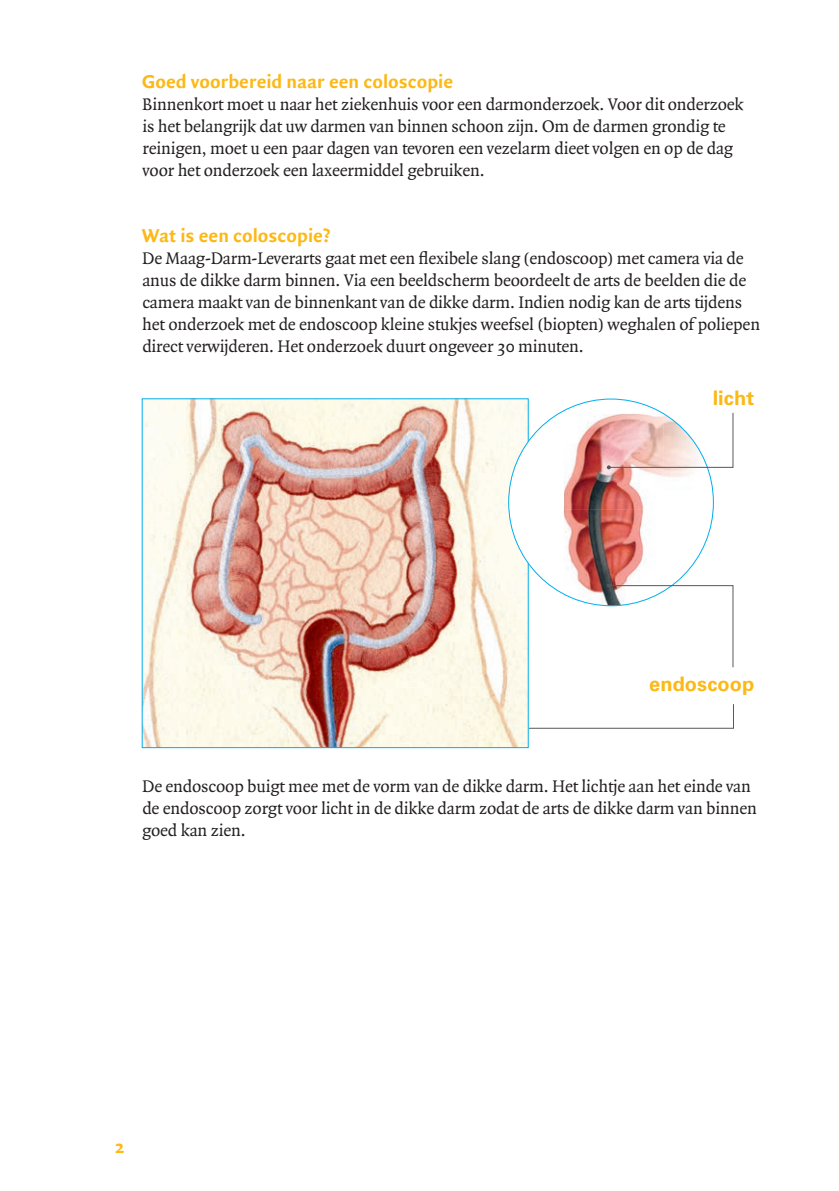
<style>
.page{position:relative;width:839px;height:1191px;background:#fff}
.page>*{position:absolute;margin:0;border:0;box-sizing:border-box;transform-origin:0 0}
.t1{font:700 20px "Quadraat Sans";color:#fcb814}
.t2{font:700 20px "Univers LT Std";letter-spacing:.005em;color:#fcb814}
.t3{font:18px/22px "Quadraat";letter-spacing:-.01em;color:#231f20}
</style>
<div class="page">
<svg style="left:529px;top:704px;width:205px;height:25px"></svg>
<img style="left:144px;top:400px;width:383px;height:346px">
<div style="left:509px;top:399px;width:204px;height:206px;background:#fff;border-radius:50%"></div>
<img style="left:564px;top:414px;width:99px;height:191px">
<img style="left:663px;top:469px;width:50px;height:114px">
<svg style="left:607px;top:412px;width:127px;height:57px"></svg>
<svg style="left:607px;top:583px;width:127px;height:85px"></svg>
<p class="t1" style="left:142px;top:70px;width:313px">Goed voorbereid naar een coloscopie</p>
<p class="t3" style="left:142px;top:94px;width:603px">Binnenkort moet u naar het ziekenhuis voor een darmonderzoek. Voor dit onderzoek is het belangrijk dat uw darmen van binnen schoon zijn. Om de darmen grondig te reinigen, moet u een paar dagen van tevoren een vezelarm dieet volgen en op de dag voor het onderzoek een laxeermiddel gebruiken.</p>
<p class="t1" style="left:142px;top:224px;width:190px">Wat is een coloscopie?</p>
<p class="t3" style="left:142px;top:248px;width:619px">De Maag-Darm-Leverarts gaat met een flexibele slang (endoscoop) met camera via de anus de dikke darm binnen. Via een beeldscherm beoordeelt de arts de beelden die de camera maakt van de binnenkant van de dikke darm. Indien nodig kan de arts tijdens het onderzoek met de endoscoop kleine stukjes weefsel (biopten) weghalen of poliepen direct verwijderen. Het onderzoek duurt ongeveer 30 minuten.</p>
<p class="t2" style="left:713px;top:386px;width:43px">licht</p>
<p class="t2" style="left:649px;top:672px;width:107px">endoscoop</p>
<p class="t3" style="left:142px;top:776px;width:616px">De endoscoop buigt mee met de vorm van de dikke darm. Het lichtje aan het einde van de endoscoop zorgt voor licht in de dikke darm zodat de arts de dikke darm van binnen goed kan zien.</p>
<p class="t1" style="left:115px;top:1135px;width:11px">2</p>
</div>
